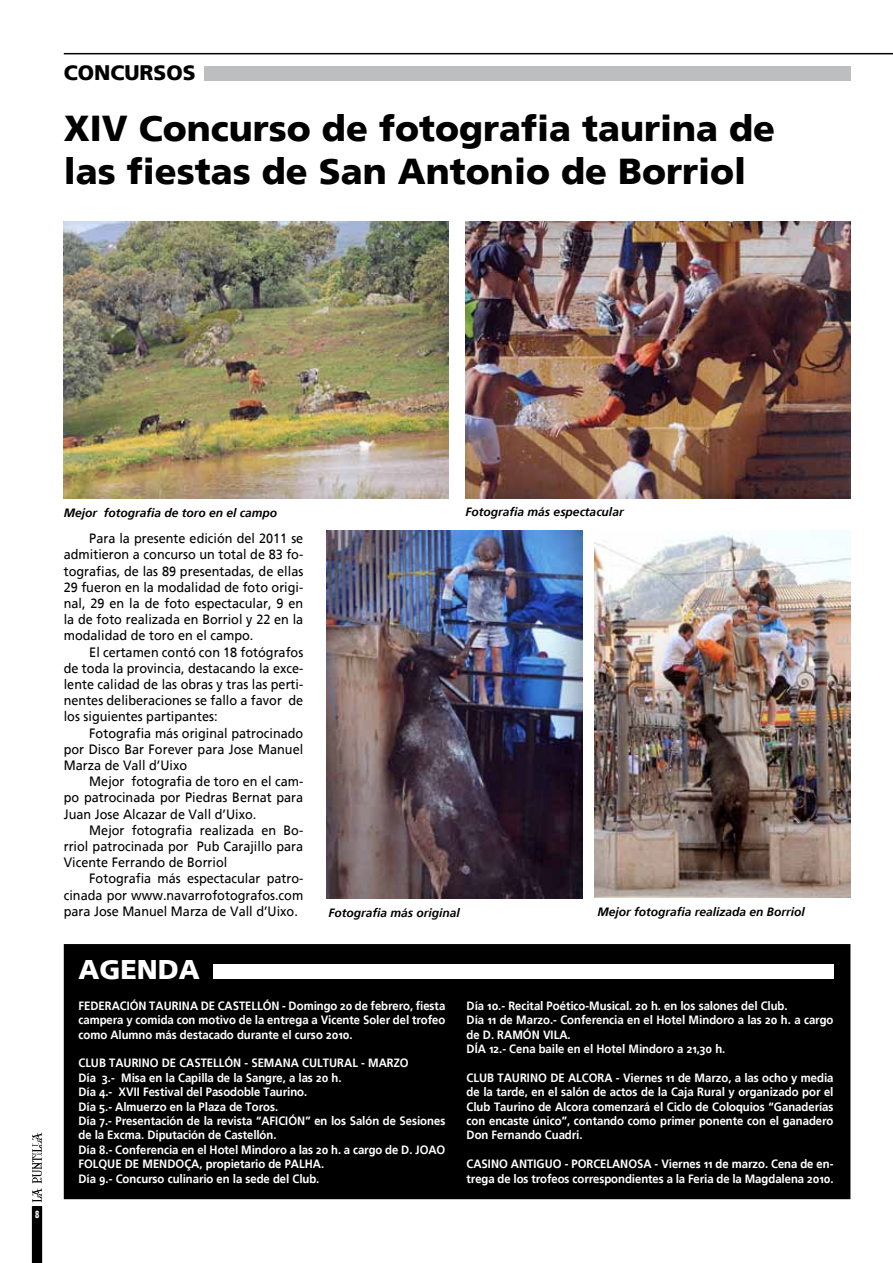
<style>
.page{position:relative;width:893px;height:1263px;background:#fff}
.page>*{position:absolute;margin:0;border:0;box-sizing:border-box;transform-origin:0 0}
.t1{font:900 36px/43.2px "Frutiger";color:#000}
.t2{font:900 27px "Frutiger";color:#fff}
.t3{font:900 21px "Frutiger";color:#000}
.t4{font:13.5px/16.2px "Frutiger";color:#000;text-align:justify;scale:.94 1}
.t5{font:700 12px/14.4px "Frutiger Linotype";color:#fff;scale:.94 1}
.t6{font:italic 700 12px "Frutiger Linotype";color:#000}
.t7{font:900 10.5px "Frutiger";color:#fff;scale:.65 1}
</style>
<div class="page">
<hr style="left:64px;top:53px;width:829px;height:1px;background:#000">
<svg style="left:31px;top:1132px;width:12px;height:131px"></svg>
<div style="left:204px;top:66px;width:646px;height:15px;background:#bcbec0"></div>
<img style="left:327px;top:530px;width:255px;height:368px">
<img style="left:64px;top:221px;width:385px;height:278px">
<img style="left:595px;top:530px;width:255px;height:367px">
<img style="left:465px;top:221px;width:385px;height:278px">
<div style="left:65px;top:945px;width:784px;height:253px;background:#000"></div>
<div style="left:64px;top:944px;width:786px;height:255px;border:3px solid #000"></div>
<div style="left:213px;top:965px;width:620px;height:14px;background:#fff"></div>
<h3 class="t3" style="left:64px;top:60px;width:133px">CONCURSOS</h3>
<h1 class="t1" style="left:64px;top:106px;width:713px">Xiv concurso de fotografia taurina de las fiestas de san antonio de Borriol</h1>
<p class="t7" style="left:35px;top:1207px;width:8px">8</p>
<p class="t6" style="left:64px;top:506px;width:215px">Mejor fotografia de toro en el campo</p>
<p class="t6" style="left:466px;top:505px;width:160px">Fotografia más espectacular</p>
<p class="t4" style="left:64px;top:530px;width:256px;text-indent:26px">Para la presente edición del 2011 se admitieron a concurso un total de 83 fo&shy;tografias, de las 89 presentadas, de ellas 29 fueron en la modalidad de foto origi&shy;nal, 29 en la de foto espectacular, 9 en la de foto realizada en Borriol y 22 en la modalidad de toro en el campo.</p>
<p class="t4" style="left:64px;top:644px;width:256px;text-indent:26px">El certamen contó con 18 fotógrafos de toda la provincia, destacando la exce&shy;lente calidad de las obras y tras las perti&shy;nentes deliberaciones se fallo a favor de los siguientes partipantes:</p>
<p class="t4" style="left:64px;top:725px;width:256px;text-indent:26px">Fotografia más original patrocinado por Disco Bar Forever para Jose Manuel Marza de Vall d’Uixo</p>
<p class="t4" style="left:64px;top:773px;width:256px;text-indent:26px">Mejor fotografia de toro en el cam&shy;po patrocinada por Piedras Bernat para Juan Jose Alcazar de Vall d’Uixo.</p>
<p class="t4" style="left:64px;top:822px;width:256px;text-indent:26px">Mejor fotografia realizada en Bo&shy;rriol patrocinada por Pub Carajillo para Vicente Ferrando de Borriol</p>
<p class="t4" style="left:64px;top:871px;width:256px;text-indent:26px">Fotografia más espectacular patro&shy;cinada por www.navarrofotografos.com para Jose Manuel Marza de Vall d’Uixo.</p>
<h2 class="t2" style="left:78px;top:953px;width:123px">AGENDA</h2>
<p class="t6" style="left:328px;top:906px;width:133px">Fotografia más original</p>
<p class="t6" style="left:597px;top:904px;width:209px">Mejor fotografia realizada en Borriol</p>
<p class="t5" style="left:78px;top:998px;width:392px;text-align:justify">FEDERACIÓN TAURINA DE CASTELLÓN - Domingo 20 de febrero, fiesta campera y comida con motivo de la entrega a Vicente Soler del trofeo como Alumno más destacado durante el curso 2010.</p>
<p class="t5" style="left:78px;top:1056px;width:392px">CLUB TAURINO DE CASTELLÓN - SEMANA CULTURAL - MARZO<br>Día 3.- Misa en la Capilla de la Sangre, a las 20 h.<br>Día 4.- XVII Festival del Pasodoble Taurino.<br>Día 5.- Almuerzo en la Plaza de Toros.<br>Día 7.- Presentación de la revista “AFICIÓN” en los Salón de Sesiones de la Excma. Diputación de Castellón.<br>Día 8.- Conferencia en el Hotel Mindoro a las 20 h. a cargo de D. JOAO FOLQUE DE MENDOÇA, propietario de PALHA.<br>Día 9.- Concurso culinario en la sede del Club.</p>
<p class="t5" style="left:467px;top:998px;width:392px">Día 10.- Recital Poético-Musical. 20 h. en los salones del Club.<br>Día 11 de Marzo.- Conferencia en el Hotel Mindoro a las 20 h. a cargo de D. RAMÓN VILA.<br>DÍA 12.- Cena baile en el Hotel Mindoro a 21,30 h.</p>
<p class="t5" style="left:467px;top:1070px;width:392px;text-align:justify">CLUB TAURINO DE ALCORA - Viernes 11 de Marzo, a las ocho y media de la tarde, en el salón de actos de la Caja Rural y organizado por el Club Taurino de Alcora comenzará el Ciclo de Coloquios “Ganaderías con encaste único”, contando como primer ponente con el ganadero Don Fernando Cuadri.</p>
<p class="t5" style="left:467px;top:1157px;width:392px">CASINO ANTIGUO - PORCELANOSA - Viernes 11 de marzo. Cena de en&shy;trega de los trofeos correspondientes a la Feria de la Magdalena 2010.</p>
</div>
